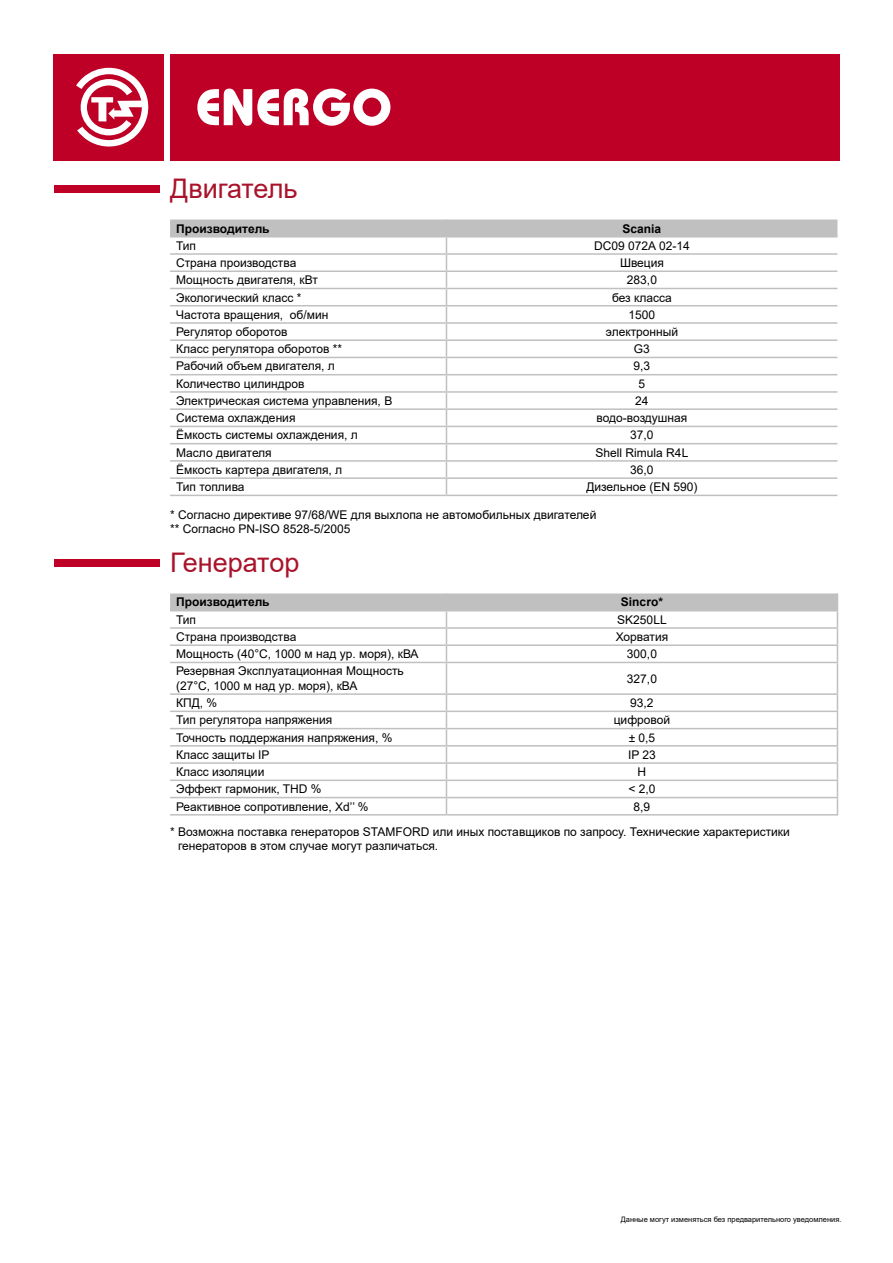
<style>
.page{position:relative;width:893px;height:1263px;background:#fff}
.page>*{position:absolute;margin:0;border:0;box-sizing:border-box;transform-origin:0 0}
.t1{font:27px "Arial";color:#a9132a}
.t2{font:12px/14.4px "Arial";color:#000}
.t3{font:700 12px "Arial";color:#000}
.t4{font:7.5px "Arial";color:#000}
</style>
<div class="page">
<div style="left:54px;top:54px;width:110px;height:106px;background:#be0027"></div>
<svg style="left:76px;top:68px;width:72px;height:79px"></svg>
<div style="left:170px;top:54px;width:669px;height:106px;background:#be0027"></div>
<svg style="left:197px;top:89px;width:193px;height:37px"></svg>
<svg style="left:170px;top:219px;width:667px;height:276px"></svg>
<hr style="left:170px;top:495px;width:276px;height:1px;background:#c0c0c0">
<hr style="left:446px;top:495px;width:391px;height:1px;background:#c0c0c0">
<svg style="left:170px;top:593px;width:668px;height:69px"></svg>
<hr style="left:170px;top:662px;width:276px;height:1px;background:#c0c0c0">
<hr style="left:446px;top:662px;width:392px;height:1px;background:#c0c0c0">
<hr style="left:446px;top:663px;width:1px;height:30px;background:#c0c0c0">
<hr style="left:837px;top:663px;width:1px;height:30px;background:#c0c0c0">
<hr style="left:170px;top:693px;width:276px;height:2px;background:#c0c0c0">
<hr style="left:446px;top:693px;width:392px;height:2px;background:#c0c0c0">
<hr style="left:170px;top:711px;width:276px;height:1px;background:#c0c0c0">
<hr style="left:446px;top:711px;width:392px;height:1px;background:#c0c0c0">
<hr style="left:170px;top:728px;width:276px;height:1px;background:#c0c0c0">
<hr style="left:446px;top:728px;width:392px;height:1px;background:#c0c0c0">
<hr style="left:170px;top:745px;width:276px;height:1px;background:#c0c0c0">
<hr style="left:446px;top:745px;width:392px;height:1px;background:#c0c0c0">
<hr style="left:170px;top:762px;width:276px;height:2px;background:#c0c0c0">
<hr style="left:446px;top:762px;width:392px;height:2px;background:#c0c0c0">
<hr style="left:170px;top:779px;width:276px;height:2px;background:#c0c0c0">
<hr style="left:446px;top:779px;width:392px;height:2px;background:#c0c0c0">
<hr style="left:170px;top:797px;width:276px;height:1px;background:#c0c0c0">
<hr style="left:446px;top:797px;width:392px;height:1px;background:#c0c0c0">
<svg style="left:446px;top:695px;width:1px;height:119px"></svg>
<svg style="left:837px;top:695px;width:1px;height:119px"></svg>
<hr style="left:170px;top:814px;width:276px;height:1px;background:#c0c0c0">
<hr style="left:446px;top:814px;width:392px;height:1px;background:#c0c0c0">
<div style="left:54px;top:186px;width:106px;height:7px;background:#be0027"></div>
<div style="left:54px;top:560px;width:106px;height:7px;background:#be0027"></div>
<h1 class="t1" style="left:170px;top:170px;width:129px">Двигатель</h1>
<p class="t3" style="left:176px;top:220px;width:95px">Производитель</p>
<p class="t3" style="left:623px;top:220px;width:40px">Scania</p>
<p class="t2" style="left:176px;top:238px;width:22px">Тип</p>
<p class="t2" style="left:594px;top:238px;width:97px">DC09 072A 02-14</p>
<p class="t2" style="left:176px;top:255px;width:122px">Страна производства</p>
<p class="t2" style="left:620px;top:255px;width:45px">Швеция</p>
<p class="t2" style="left:176px;top:273px;width:143px">Мощность двигателя, кВт</p>
<p class="t2" style="left:627px;top:273px;width:32px">283,0</p>
<p class="t2" style="left:176px;top:290px;width:127px">Экологический класс *</p>
<p class="t2" style="left:612px;top:290px;width:61px">без класса</p>
<p class="t2" style="left:176px;top:307px;width:154px">Частота вращения, об/мин</p>
<p class="t2" style="left:629px;top:307px;width:28px">1500</p>
<p class="t2" style="left:176px;top:324px;width:113px">Регулятор оборотов</p>
<p class="t2" style="left:606px;top:324px;width:74px">электронный</p>
<p class="t2" style="left:176px;top:342px;width:168px">Класс регулятора оборотов **</p>
<p class="t2" style="left:634px;top:342px;width:18px">G3</p>
<p class="t2" style="left:176px;top:359px;width:160px">Рабочий объем двигателя, л</p>
<p class="t2" style="left:634px;top:359px;width:18px">9,3</p>
<p class="t2" style="left:176px;top:376px;width:130px">Количество цилиндров</p>
<p class="t2" style="left:639px;top:376px;width:8px">5</p>
<p class="t2" style="left:176px;top:393px;width:218px">Электрическая система управления, В</p>
<p class="t2" style="left:635px;top:393px;width:15px">24</p>
<p class="t2" style="left:176px;top:411px;width:121px">Система охлаждения</p>
<p class="t2" style="left:597px;top:411px;width:92px">водо-воздушная</p>
<p class="t2" style="left:176px;top:428px;width:183px">Ёмкость системы охлаждения, л</p>
<p class="t2" style="left:630px;top:428px;width:25px">37,0</p>
<p class="t2" style="left:176px;top:445px;width:97px">Масло двигателя</p>
<p class="t2" style="left:596px;top:445px;width:94px">Shell Rimula R4L</p>
<p class="t2" style="left:176px;top:462px;width:168px">Ёмкость картера двигателя, л</p>
<p class="t2" style="left:630px;top:462px;width:25px">36,0</p>
<p class="t2" style="left:176px;top:480px;width:70px">Тип топлива</p>
<p class="t2" style="left:586px;top:480px;width:113px">Дизельное (EN 590)</p>
<p class="t2" style="left:170px;top:507px;width:428px">* Согласно директиве 97/68/WE для выхлопа не автомобильных двигателей ** Согласно PN-ISO 8528-5/2005</p>
<h1 class="t1" style="left:170px;top:544px;width:131px">Генератор</h1>
<p class="t3" style="left:176px;top:594px;width:95px">Производитель</p>
<p class="t3" style="left:621px;top:594px;width:44px">Sincro*</p>
<p class="t2" style="left:176px;top:612px;width:22px">Тип</p>
<p class="t2" style="left:617px;top:612px;width:51px">SK250LL</p>
<p class="t2" style="left:176px;top:629px;width:122px">Страна производства</p>
<p class="t2" style="left:616px;top:629px;width:54px">Хорватия</p>
<p class="t2" style="left:176px;top:647px;width:244px">Мощность (40°С, 1000 м над ур. моря), кВА</p>
<p class="t2" style="left:627px;top:647px;width:32px">300,0</p>
<p class="t2" style="left:176px;top:664px;width:229px">Резервная Эксплуатационная Мощность (27°С, 1000 м над ур. моря), кВА</p>
<p class="t2" style="left:627px;top:671px;width:32px">327,0</p>
<p class="t2" style="left:176px;top:696px;width:43px">КПД, %</p>
<p class="t2" style="left:630px;top:696px;width:25px">93,2</p>
<p class="t2" style="left:176px;top:713px;width:158px">Тип регулятора напряжения</p>
<p class="t2" style="left:614px;top:713px;width:58px">цифровой</p>
<p class="t2" style="left:176px;top:730px;width:218px">Точность поддержания напряжения, %</p>
<p class="t2" style="left:629px;top:730px;width:28px">± 0,5</p>
<p class="t2" style="left:176px;top:747px;width:95px">Класс защиты IP</p>
<p class="t2" style="left:628px;top:747px;width:29px">IP 23</p>
<p class="t2" style="left:176px;top:765px;width:90px">Класс изоляции</p>
<p class="t2" style="left:638px;top:765px;width:10px">H</p>
<p class="t2" style="left:176px;top:782px;width:147px">Эффект гармоник, THD %</p>
<p class="t2" style="left:628px;top:782px;width:29px">&lt; 2,0</p>
<p class="t2" style="left:176px;top:799px;width:194px">Реактивное сопротивление, Xd’’ %</p>
<p class="t2" style="left:634px;top:799px;width:18px">8,9</p>
<p class="t2" style="left:178px;top:824px;width:613px;text-indent:-8px">* Возможна поставка генераторов STAMFORD или иных поставщиков по запросу. Технические характеристики генераторов в этом случае могут различаться.</p>
<p class="t4" style="left:621px;top:1214px;width:222px">Данные могут изменяться без предварительного уведомления.</p>
</div>
